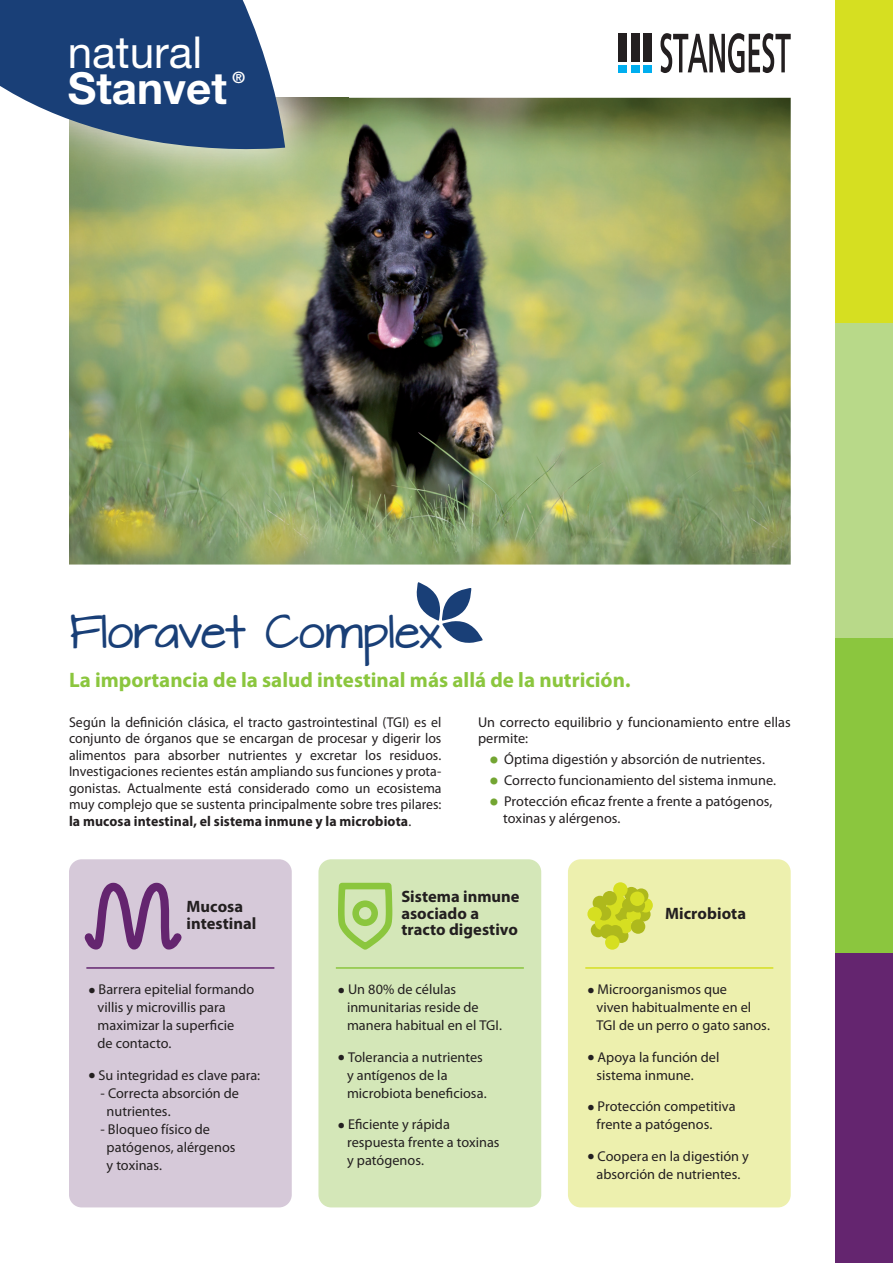
<style>
.page{position:relative;width:893px;height:1263px;background:#fff}
.page>*{position:absolute;margin:0;border:0;box-sizing:border-box;transform-origin:0 0}
.t1{font:44.1px "Helvetica Neue";color:#fff}
.t2{font:700 44.1px "Helvetica Neue";color:#fff}
.t3{font:39.9px "Architects Daughter";letter-spacing:-.01em;color:#193f77}
.t4{font:700 21px "Myriad Pro";color:#8bc63e}
.t5{font:700 16.5px/16.5px "Myriad Pro";color:#231f20}
.t6{font:700 15.75px "Helvetica Neue";color:#fff}
.t7{font:14.25px/18px "Myriad Pro";color:#231f20}
.s1{font-weight:700}
.s2{font-weight:700;font-size:27px;color:#73a532}
.s3{font-weight:700;font-size:21px}
</style>
<div class="page">
<div style="left:318px;top:859px;width:223px;height:348px;background:#d4e7b8;border-radius:13px"></div>
<div style="left:836px;top:638px;width:57px;height:315px;background:#8bc63e"></div>
<div style="left:836px;top:322px;width:57px;height:316px;background:#b8d989"></div>
<div style="left:836px;top:953px;width:57px;height:310px;background:#64256f"></div>
<div style="left:836px;top:0;width:57px;height:322px;background:#d6df21"></div>
<div style="left:618px;top:34px;width:9px;height:28px;background:#231f20"></div>
<div style="left:630px;top:34px;width:9px;height:28px;background:#231f20"></div>
<div style="left:643px;top:34px;width:9px;height:28px;background:#231f20"></div>
<div style="left:618px;top:65px;width:9px;height:8px;background:#00aeef"></div>
<div style="left:630px;top:65px;width:9px;height:8px;background:#00aeef"></div>
<div style="left:643px;top:65px;width:9px;height:8px;background:#00aeef"></div>
<svg style="left:660px;top:33px;width:131px;height:40px"></svg>
<img style="left:69px;top:98px;width:722px;height:466px">
<div style="left:568px;top:859px;width:223px;height:348px;background:#edf0ae;border-radius:13px"></div>
<div style="left:69px;top:859px;width:223px;height:348px;background:#d6c9d9;border-radius:13px"></div>
<svg style="left:338px;top:883px;width:54px;height:67px"></svg>
<svg style="left:587px;top:882px;width:66px;height:68px"></svg>
<svg style="left:84px;top:882px;width:98px;height:68px"></svg>
<hr style="left:86px;top:967px;width:188px;height:2px;background:#64256f">
<hr style="left:336px;top:967px;width:188px;height:2px;background:#8bc63e">
<hr style="left:585px;top:967px;width:188px;height:2px;background:#d6df21">
<svg style="left:416px;top:582px;width:67px;height:61px"></svg>
<img style="left:69px;top:98px;width:279px;height:113px">
<svg style="left:0;top:0;width:285px;height:167px;background:#4c698e"></svg>
<h1 class="t1" style="left:68px;top:27px;width:136px">natural</h1>
<h1 class="t2" style="left:68px;top:72px;width:161px">Stanvet</h1>
<p class="t6" style="left:233px;top:71px;width:14px">®</p>
<h2 class="t3" style="left:69px;top:604px;width:374px">Floravet Complex</h2>
<h3 class="t4" style="left:69px;top:672px;width:563px">La importancia de la salud intestinal más allá de la nutrición.</h3>
<p class="t7" style="left:69px;top:715px;width:374px;line-height:16.5px;text-align:justify">Según la definición clásica, el tracto gastrointestinal (TGI) es el conjunto de órganos que se encargan de procesar y digerir los alimentos para absorber nutrientes y excretar los residuos.<br>Investigaciones recientes están ampliando sus funciones y prota&shy;gonistas. Actualmente está considerado como un ecosistema muy complejo que se sustenta principalmente sobre tres pilares: <span class="s1">la mucosa intestinal, el sistema inmune y la microbiota</span>.</p>
<p class="t7" style="left:478px;top:715px;width:314px;line-height:16.5px">Un correcto equilibrio y funcionamiento entre ellas permite:</p>
<p class="t7" style="left:489px;top:752px;width:277px"><span class="s2">•</span> Óptima digestión y absorción de nutrientes.</p>
<p class="t7" style="left:489px;top:773px;width:288px"><span class="s2">•</span> Correcto funcionamiento del sistema inmune.</p>
<p class="t7" style="left:503px;top:794px;width:271px;line-height:16.5px;text-indent:-14px"><span class="s2">•</span> Protección eficaz frente a frente a patógenos, toxinas y alérgenos.</p>
<p class="t5" style="left:401px;top:890px;width:120px">Sistema inmune asociado a tracto digestivo</p>
<p class="t5" style="left:187px;top:900px;width:71px">Mucosa intestinal</p>
<p class="t5" style="left:665px;top:907px;width:82px">Microbiota</p>
<p class="t7" style="left:98px;top:981px;width:158px;text-indent:-9px"><span class="s3">•</span> Barrera epitelial formando villis y microvillis para maximizar la superficie<br>de contacto.</p>
<p class="t7" style="left:88px;top:1067px;width:173px"><span class="s3">•</span> Su integridad es clave para:</p>
<p class="t7" style="left:107px;top:1085px;width:134px;text-indent:-6px">- Correcta absorción de nutrientes.</p>
<p class="t7" style="left:107px;top:1121px;width:130px;text-indent:-6px">- Bloqueo físico de patógenos, alérgenos y toxinas.</p>
<p class="t7" style="left:347px;top:981px;width:156px;text-indent:-9px"><span class="s3">•</span> Un 80% de células inmunitarias reside de manera habitual en el TGI.</p>
<p class="t7" style="left:347px;top:1049px;width:141px;text-indent:-9px"><span class="s3">•</span> Tolerancia a nutrientes y antígenos de la microbiota beneficiosa.</p>
<p class="t7" style="left:347px;top:1116px;width:154px;text-indent:-9px"><span class="s3">•</span> Eficiente y rápida respuesta frente a toxinas y patógenos.</p>
<p class="t7" style="left:596px;top:981px;width:175px;text-indent:-9px"><span class="s3">•</span> Microorganismos que<br>viven habitualmente en el<br>TGI de un perro o gato sanos.</p>
<p class="t7" style="left:596px;top:1049px;width:125px;text-indent:-9px"><span class="s3">•</span> Apoya la función del sistema inmune.</p>
<p class="t7" style="left:596px;top:1098px;width:141px;text-indent:-9px"><span class="s3">•</span> Protección competitiva frente a patógenos.</p>
<p class="t7" style="left:587px;top:1148px;width:163px;text-align:center"><span class="s3">•</span> Coopera en la digestión y absorción de nutrientes.</p>
</div>
